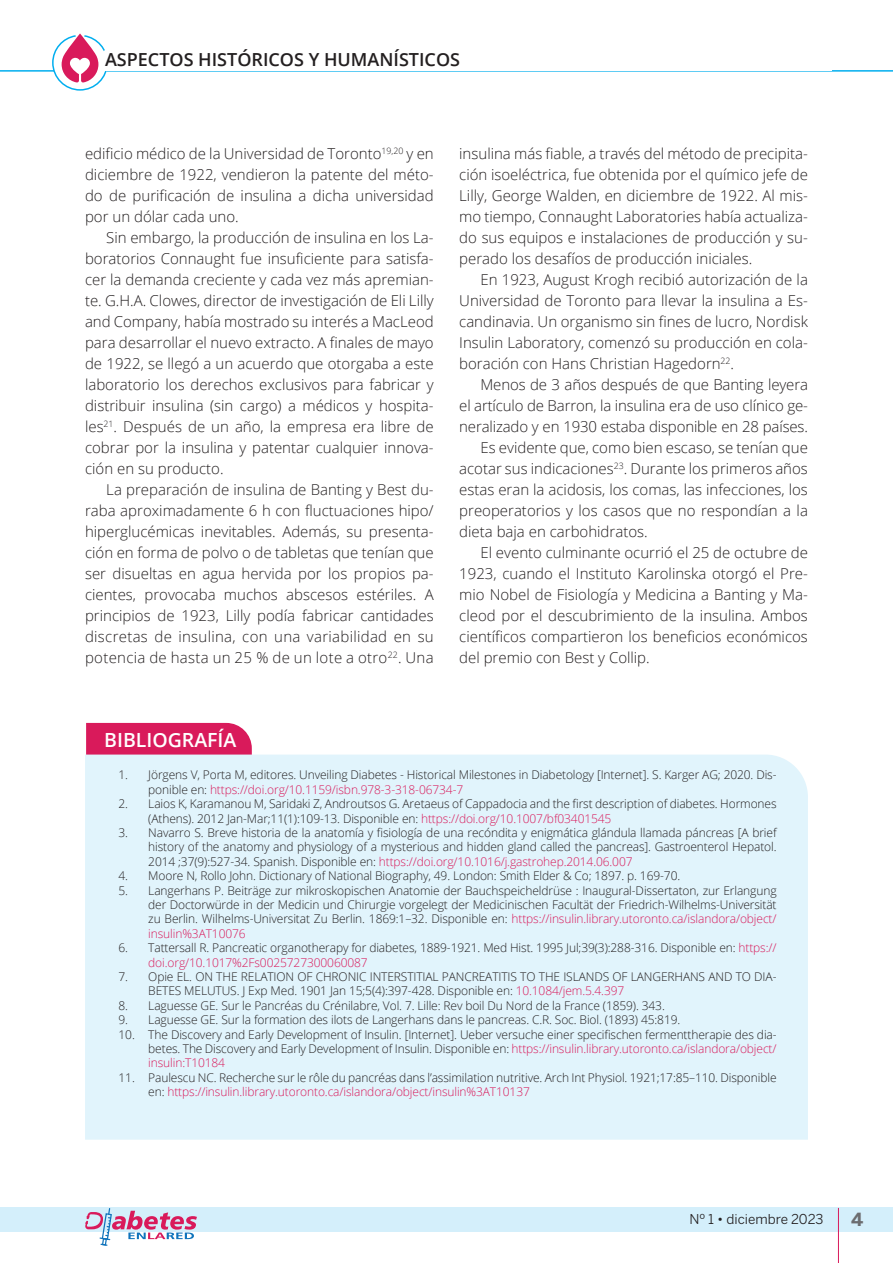
<style>
.page{position:relative;width:893px;height:1263px;background:#fff}
.page>*{position:absolute;margin:0;border:0;box-sizing:border-box;transform-origin:0 0}
._1_ladillo_1{font:600 19.5px "Open Sans";color:#fff}
.t1{font:600 18px "Open Sans";color:#231f20}
.t2{font:700 18px "Benton Sans";color:#6c6d70}
._0_texto{font:300 15px/21px "Open Sans";color:#231f20;text-align:justify}
.t3{font:13.5px "Benton Sans";color:#231f20}
._0_BIBLIOGRAFIA{font:300 12px/14.4px "Open Sans";letter-spacing:-.01em;color:#231f20}
.s1{color:#d91a5b}
</style>
<div class="page">
<div style="left:0;top:1208px;width:893px;height:24px;background:#d4effb"></div>
<hr style="left:838px;top:1208px;width:1px;height:55px;background:#d91a5b">
<hr style="left:0;top:70px;width:54px;height:2px;background:#00aeef">
<hr style="left:107px;top:70px;width:786px;height:2px;background:#00aeef">
<svg style="left:51px;top:33px;width:58px;height:58px"></svg>
<div style="left:100px;top:49px;width:19px;height:21px;background:#fff;border-radius:50%"></div>
<div style="left:105px;top:49px;width:726px;height:21px;background:#fff"></div>
<svg style="left:85px;top:1207px;width:112px;height:39px"></svg>
<div style="left:86px;top:723px;width:166px;height:31px;background:#d91a5b"></div>
<div style="left:85px;top:754px;width:723px;height:386px;background:#e1f4fc"></div>
<p class="t1" style="left:105px;top:48px;width:357px">ASPECTOS HISTÓRICOS Y HUMANÍSTICOS</p>
<p class="_0_texto" style="left:85px;top:143px;width:350px">edificio médico de la Universidad de Toronto<sup>19,20</sup> y en diciembre de 1922, vendieron la patente del méto&shy;do de purificación de insulina a dicha universidad por un dólar cada uno.</p>
<p class="_0_texto" style="left:85px;top:227px;width:350px;text-indent:21px">Sin embargo, la producción de insulina en los La&shy;boratorios Connaught fue insuficiente para satisfa&shy;cer la demanda creciente y cada vez más apremian&shy;te. G.H.A. Clowes, director de investigación de Eli Lilly and Company, había mostrado su interés a MacLeod para desarrollar el nuevo extracto. A finales de mayo de 1922, se llegó a un acuerdo que otorgaba a este laboratorio los derechos exclusivos para fabricar y distribuir insulina (sin cargo) a médicos y hospita&shy;les<sup>21</sup>. Después de un año, la empresa era libre de cobrar por la insulina y patentar cualquier innova&shy;ción en su producto.</p>
<p class="_0_texto" style="left:85px;top:479px;width:350px;text-indent:21px">La preparación de insulina de Banting y Best du&shy;raba aproximadamente 6 h con fluctuaciones hipo/ hiperglucémicas inevitables. Además, su presenta&shy;ción en forma de polvo o de tabletas que tenían que ser disueltas en agua hervida por los propios pa&shy;cientes, provocaba muchos abscesos estériles. A principios de 1923, Lilly podía fabricar cantidades discretas de insulina, con una variabilidad en su potencia de hasta un 25 % de un lote a otro<sup>22</sup>. Una</p>
<p class="_0_texto" style="left:459px;top:143px;width:350px">insulina más fiable, a través del método de precipita&shy;ción isoeléctrica, fue obtenida por el químico jefe de Lilly, George Walden, en diciembre de 1922. Al mis&shy;mo tiempo, Connaught Laboratories había actualiza&shy;do sus equipos e instalaciones de producción y su&shy;perado los desafíos de producción iniciales.</p>
<p class="_0_texto" style="left:459px;top:269px;width:350px;text-indent:21px">En 1923, August Krogh recibió autorización de la Universidad de Toronto para llevar la insulina a Es&shy;candinavia. Un organismo sin fines de lucro, Nordisk Insulin Laboratory, comenzó su producción en cola&shy;boración con Hans Christian Hagedorn<sup>22</sup>.</p>
<p class="_0_texto" style="left:459px;top:374px;width:350px;text-indent:21px">Menos de 3 años después de que Banting leyera el artículo de Barron, la insulina era de uso clínico ge&shy;neralizado y en 1930 estaba disponible en 28 países.</p>
<p class="_0_texto" style="left:459px;top:437px;width:350px;text-indent:21px">Es evidente que, como bien escaso, se tenían que acotar sus indicaciones<sup>23</sup>. Durante los primeros años estas eran la acidosis, los comas, las infecciones, los preoperatorios y los casos que no respondían a la dieta baja en carbohidratos.</p>
<p class="_0_texto" style="left:459px;top:542px;width:350px;text-indent:21px">El evento culminante ocurrió el 25 de octubre de 1923, cuando el Instituto Karolinska otorgó el Pre&shy;mio Nobel de Fisiología y Medicina a Banting y Ma&shy;cleod por el descubrimiento de la insulina. Ambos científicos compartieron los beneficios económicos del premio con Best y Collip.</p>
<p class="_1_ladillo_1" style="left:104px;top:726px;width:134px">BIBLIOGRAFÍA</p>
<p class="_0_BIBLIOGRAFIA" style="left:148px;top:767px;width:630px;text-indent:-30px">1. Jörgens V, Porta M, editores. Unveiling Diabetes - Historical Milestones in Diabetology [Internet]. S. Karger AG; 2020. Dis&shy;ponible en: <span class="s1">https://doi.org/10.1159/isbn.978-3-318-06734-7</span></p>
<p class="_0_BIBLIOGRAFIA" style="left:148px;top:796px;width:630px;text-indent:-30px">2. Laios K, Karamanou M, Saridaki Z, Androutsos G. Aretaeus of Cappadocia and the first description of diabetes. Hormones (Athens). 2012 Jan-Mar;11(1):109-13. Disponible en: <span class="s1">https://doi.org/10.1007/bf03401545</span></p>
<p class="_0_BIBLIOGRAFIA" style="left:148px;top:825px;width:630px;text-align:justify;text-indent:-30px">3. Navarro S. Breve historia de la anatomía y fisiología de una recóndita y enigmática glándula llamada páncreas [A brief history of the anatomy and physiology of a mysterious and hidden gland called the pancreas]. Gastroenterol Hepatol.<br>2014 ;37(9):527-34. Spanish. Disponible en: <span class="s1">https://doi.org/10.1016/j.gastrohep.2014.06.007</span></p>
<p class="_0_BIBLIOGRAFIA" style="left:119px;top:868px;width:563px">4. Moore N, Rollo John. Dictionary of National Biography, 49. London: Smith Elder &amp; Co; 1897. p. 169-70.</p>
<p class="_0_BIBLIOGRAFIA" style="left:148px;top:883px;width:630px;text-align:justify;text-indent:-30px">5. Langerhans P. Beiträge zur mikroskopischen Anatomie der Bauchspeicheldrüse : Inaugural-Dissertaton, zur Erlangung der Doctorwürde in der Medicin und Chirurgie vorgelegt der Medicinischen Facultät der Friedrich-Wilhelms-Universität zu Berlin. Wilhelms-Universitat Zu Berlin. 1869:1–32. Disponible en: <span class="s1">https://insulin.library.utoronto.ca/islandora/object/ insulin%3AT10076</span></p>
<p class="_0_BIBLIOGRAFIA" style="left:148px;top:940px;width:630px;text-indent:-30px">6. Tattersall R. Pancreatic organotherapy for diabetes, 1889-1921. Med Hist. 1995 Jul;39(3):288-316. Disponible en: <span class="s1">https:// doi.org/10.1017%2Fs0025727300060087</span></p>
<p class="_0_BIBLIOGRAFIA" style="left:148px;top:969px;width:630px;text-indent:-30px">7. Opie EL. ON THE RELATION OF CHRONIC INTERSTITIAL PANCREATITIS TO THE ISLANDS OF LANGERHANS AND TO DIA-<br>BETES MELUTUS. J Exp Med. 1901 Jan 15;5(4):397-428. Disponible en: <span class="s1">10.1084/jem.5.4.397</span></p>
<p class="_0_BIBLIOGRAFIA" style="left:119px;top:998px;width:548px">8. Laguesse GE. Sur le Pancréas du Crénilabre, Vol. 7. Lille: Rev boil Du Nord de la France (1859). 343.</p>
<p class="_0_BIBLIOGRAFIA" style="left:119px;top:1012px;width:563px">9. Laguesse GE. Sur la formation des ilots de Langerhans dans le pancreas. C.R. Soc. Biol. (1893) 45:819.</p>
<p class="_0_BIBLIOGRAFIA" style="left:148px;top:1027px;width:630px;text-align:justify;text-indent:-30px">10. The Discovery and Early Development of Insulin. [Internet]. Ueber versuche einer specifischen fermenttherapie des dia&shy;betes. The Discovery and Early Development of Insulin. Disponible en: <span class="s1">https://insulin.library.utoronto.ca/islandora/object/ insulin:T10184</span></p>
<p class="_0_BIBLIOGRAFIA" style="left:148px;top:1070px;width:630px;text-indent:-30px">11. Paulescu NC. Recherche sur le rôle du pancréas dans l’assimilation nutritive. Arch Int Physiol. 1921;17:85–110. Disponible en: <span class="s1">https://insulin.library.utoronto.ca/islandora/object/insulin%3AT10137</span></p>
<p class="t3" style="left:689px;top:1211px;width:136px">Nº 1 • diciembre 2023</p>
<p class="t2" style="left:851px;top:1209px;width:14px">4</p>
</div>
